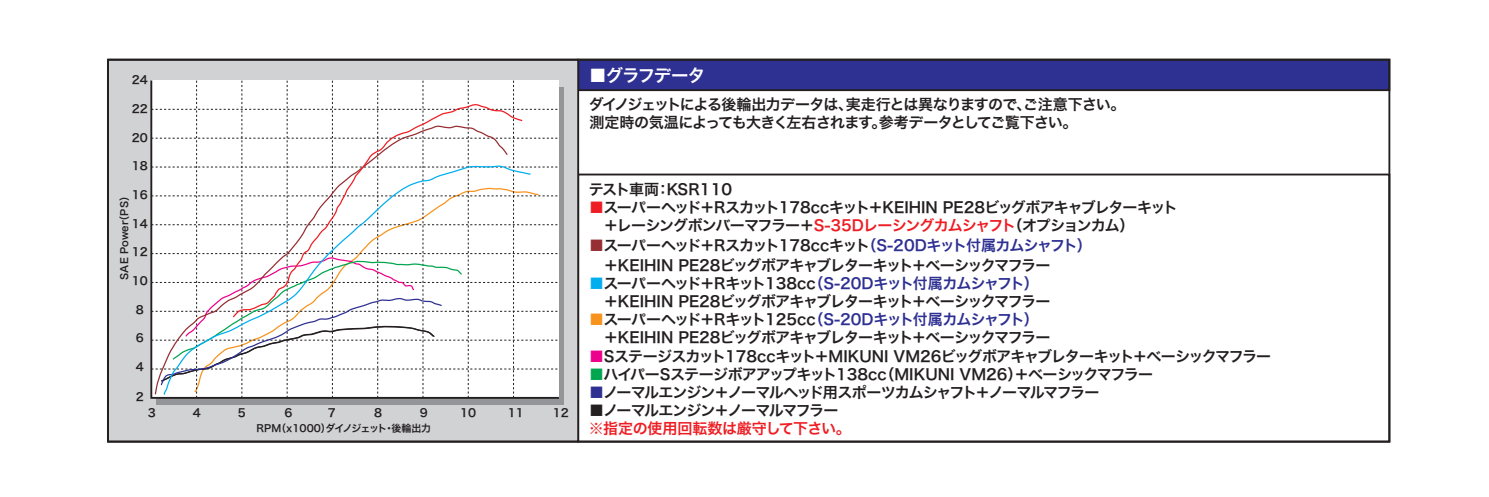
<style>
.page{position:relative;width:1489px;height:497px;background:#fff}
.page>*{position:absolute;margin:0;border:0;box-sizing:border-box;transform-origin:0 0}
.t1{font:17.5px "Hira Kaku Pro W6";letter-spacing:-.06em;color:#fff}
.t2{font:15px/18px "Hira Kaku Pro W6";letter-spacing:-.055em;color:#231f20}
.t3{font:15px "Hira Kaku Pro W6";letter-spacing:-.075em;color:#231f20}
.t4{font:15px "Hira Kaku Pro W6";letter-spacing:-.085em;color:#231f20}
.t5{font:15px "Hira Kaku Pro W6";letter-spacing:-.015em;color:#ee1d23}
.t6{font:15px "Hira Kaku Pro W6";color:#231f20}
.t7{font:11.25px "Hira Kaku Pro W6";color:#231f20}
.t8{font:10px "Hira Kaku Pro W6";color:#231f20}
.s1{color:#ee1d23}
.s2{color:#962e33}
.s3{color:#2e3092}
.s4{color:#00aeef}
.s5{color:#f7931d}
.s6{color:#ed028c}
.s7{color:#00a54f}
</style>
<div class="page">
<div style="left:577px;top:59px;width:813px;height:32px;background:#2e3092;border:2px solid #231f20"></div>
<div style="left:107px;top:59px;width:472px;height:383px;background:#d1d2d4;border:2px solid #231f20"></div>
<div style="left:156px;top:87px;width:407px;height:317px;background:#939598"></div>
<svg style="left:151px;top:80px;width:408px;height:317px;background:#f7f5f5"></svg>
<svg style="left:163px;top:164px;width:368px;height:231px;background:#f3f3f3"></svg>
<div style="left:107px;top:59px;width:1283px;height:383px;border:2px solid #231f20"></div>
<p class="t7" style="left:132px;top:70px;width:18px">24</p>
<p class="t7" style="left:132px;top:98px;width:18px">22</p>
<p class="t7" style="left:132px;top:127px;width:18px">20</p>
<p class="t7" style="left:132px;top:156px;width:18px">18</p>
<p class="t7" style="left:132px;top:184px;width:18px">16</p>
<p class="t7" style="left:132px;top:213px;width:18px">14</p>
<p class="t8" style="left:115px;top:279px;width:90px;rotate:-90deg">SAE Power（PS）</p>
<p class="t7" style="left:132px;top:241px;width:18px">12</p>
<p class="t7" style="left:132px;top:270px;width:18px">10</p>
<p class="t7" style="left:136px;top:299px;width:10px">8</p>
<p class="t7" style="left:136px;top:327px;width:10px">6</p>
<p class="t7" style="left:136px;top:356px;width:10px">4</p>
<p class="t7" style="left:136px;top:386px;width:10px">2</p>
<p class="t7" style="left:148px;top:402px;width:10px">3</p>
<p class="t7" style="left:193px;top:402px;width:10px">4</p>
<p class="t7" style="left:238px;top:402px;width:10px">5</p>
<p class="t7" style="left:284px;top:402px;width:10px">6</p>
<p class="t7" style="left:328px;top:402px;width:10px">7</p>
<p class="t7" style="left:374px;top:402px;width:10px">8</p>
<p class="t7" style="left:420px;top:402px;width:10px">9</p>
<p class="t7" style="left:460px;top:402px;width:18px">10</p>
<p class="t7" style="left:508px;top:402px;width:18px">11</p>
<p class="t7" style="left:553px;top:402px;width:18px">12</p>
<p class="t8" style="left:256px;top:419px;width:176px">RPM（x1000）ダイノジェット・後輪出力</p>
<p class="t1" style="left:589px;top:59px;width:118px">■グラフデータ</p>
<p class="t2" style="left:589px;top:95px;width:538px">ダイノジェットによる後輪出力データは、実走行とは異なりますので、ご注意下さい。測定時の気温によっても大きく左右されます。参考データとしてご覧下さい。</p>
<p class="t6" style="left:589px;top:176px;width:144px">テスト車両：KSR110</p>
<p class="t2" style="left:589px;top:198px;width:590px"><span class="s1">■</span>スーパーヘッド＋Rスカット178ccキット＋KEIHIN PE28ビッグボアキャブレターキット　＋レーシングボンバーマフラー＋<span class="s1">S-35Dレーシングカムシャフト</span>（オプションカム）</p>
<p class="t2" style="left:589px;top:235px;width:504px;line-height:20px"><span class="s2">■</span>スーパーヘッド＋Rスカット178ccキット<span class="s3">（S-20Dキット付属カムシャフト）</span>　＋KEIHIN PE28ビッグボアキャブレターキット＋ベーシックマフラー</p>
<p class="t2" style="left:589px;top:274px;width:463px"><span class="s4">■</span>スーパーヘッド＋Rキット138cc<span class="s3">（S-20Dキット付属カムシャフト）</span>　＋KEIHIN PE28ビッグボアキャブレターキット＋ベーシックマフラー</p>
<p class="t2" style="left:589px;top:310px;width:463px"><span class="s5">■</span>スーパーヘッド＋Rキット125cc<span class="s3">（S-20Dキット付属カムシャフト）</span>　＋KEIHIN PE28ビッグボアキャブレターキット＋ベーシックマフラー</p>
<p class="t2" style="left:589px;top:346px;width:683px"><span class="s6">■</span>Sステージスカット178ccキット＋MIKUNI VM26ビッグボアキャブレターキット＋ベーシックマフラー</p>
<p class="t2" style="left:589px;top:364px;width:580px"><span class="s7">■</span>ハイパーSステージボアアップキット138cc（MIKUNI VM26）＋ベーシックマフラー　</p>
<p class="t3" style="left:589px;top:378px;width:512px"><span class="s3">■</span>ノーマルエンジン＋ノーマルヘッド用スポーツカムシャフト＋ノーマルマフラー</p>
<p class="t4" style="left:589px;top:396px;width:251px">■ノーマルエンジン＋ノーマルマフラー</p>
<p class="t5" style="left:588px;top:414px;width:264px">※指定の使用回転数は厳守して下さい。</p>
</div>
